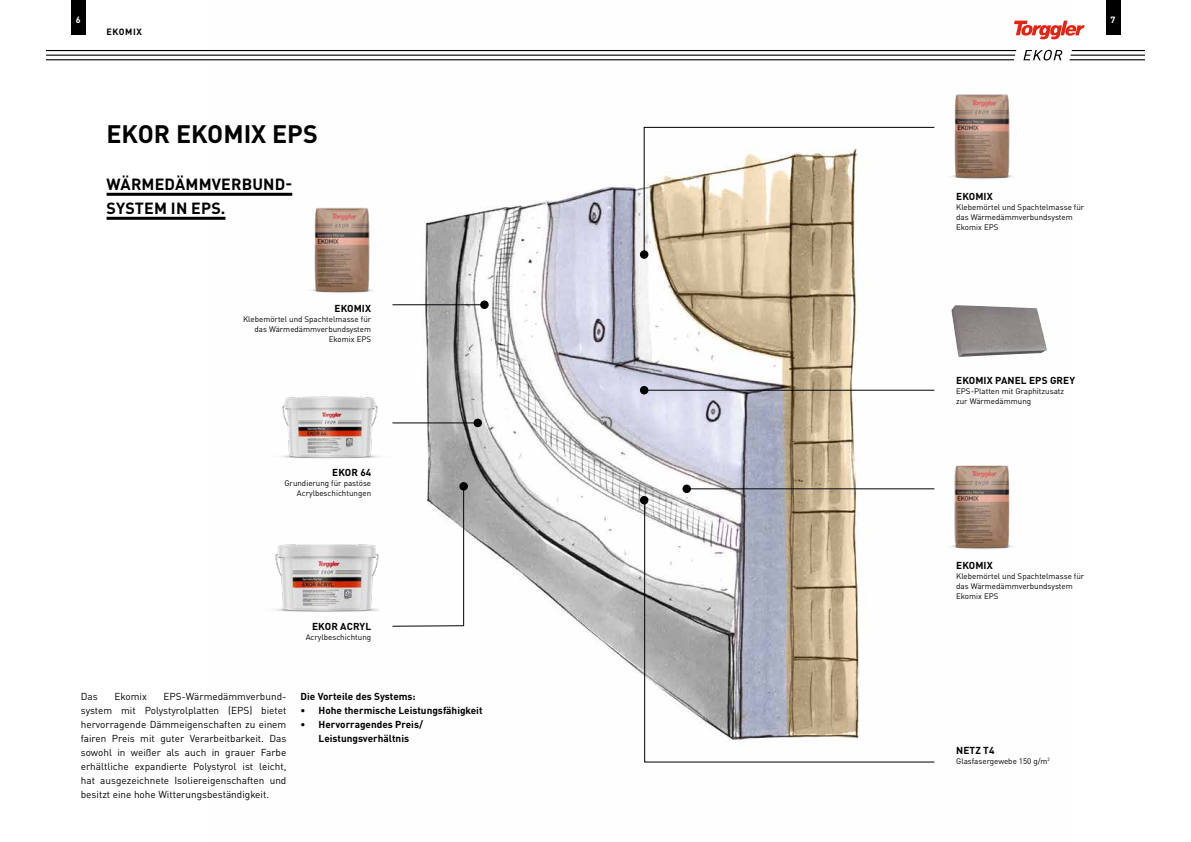
<style>
.page{position:relative;width:1191px;height:842px;background:#fff}
.page>*{position:absolute;margin:0;border:0;box-sizing:border-box;transform-origin:0 0}
.t1{font:700 25px "DIN Pro";color:#000}
.t2{font:700 16px/24px "DIN Pro";letter-spacing:.01em;color:#000}
.t3{font:10px/14px "DIN Pro";color:#000;text-align:justify}
.t4{font:700 10px/14px "DIN Pro";color:#000;text-align:center}
.t5{font:700 9px "DIN Pro";letter-spacing:.06em;color:#000}
.t6{font:700 9px "DIN Pro";color:#fff}
.t7{font:8px/10px "DIN Pro";color:#000}
</style>
<div class="page">
<img style="left:208px;top:20px;width:863px;height:655px">
<img style="left:265px;top:363px;width:130px;height:131px">
<img style="left:292px;top:200px;width:100px;height:99px">
<img style="left:932px;top:88px;width:99px;height:98px">
<img style="left:951px;top:305px;width:96px;height:52px">
<img style="left:934px;top:462px;width:97px;height:94px">
<svg style="left:1023px;top:50px;width:39px;height:10px"></svg>
<hr style="left:47px;top:50px;width:969px;height:1px;background:#000">
<hr style="left:1071px;top:50px;width:73px;height:1px;background:#000">
<hr style="left:47px;top:55px;width:968px;height:1px;background:#000">
<hr style="left:1070px;top:55px;width:74px;height:1px;background:#000">
<hr style="left:47px;top:59px;width:967px;height:1px;background:#000">
<hr style="left:1069px;top:59px;width:75px;height:1px;background:#000">
<svg style="left:1014px;top:21px;width:70px;height:18px"></svg>
<hr style="left:107px;top:193px;width:185px;height:3px;background:#000">
<hr style="left:107px;top:217px;width:118px;height:3px;background:#000">
<svg style="left:643px;top:126px;width:292px;height:130px"></svg>
<div style="left:640px;top:250px;width:8px;height:9px;background:#000;border-radius:50%"></div>
<svg style="left:643px;top:499px;width:292px;height:264px"></svg>
<div style="left:640px;top:496px;width:8px;height:8px;background:#000;border-radius:50%"></div>
<div style="left:640px;top:386px;width:8px;height:8px;background:#000;border-radius:50%"></div>
<hr style="left:644px;top:390px;width:290px;height:1px;background:#01040a">
<div style="left:682px;top:485px;width:9px;height:8px;background:#000;border-radius:50%"></div>
<hr style="left:686px;top:488px;width:248px;height:1px;background:#01040a">
<div style="left:473px;top:419px;width:9px;height:8px;background:#000;border-radius:50%"></div>
<hr style="left:392px;top:422px;width:86px;height:1px;background:#01040a">
<svg style="left:480px;top:300px;width:9px;height:9px"></svg>
<hr style="left:392px;top:304px;width:92px;height:1px;background:#01040a">
<div style="left:459px;top:482px;width:9px;height:9px;background:#000;border-radius:50%"></div>
<svg style="left:391px;top:485px;width:73px;height:142px"></svg>
<img style="left:263px;top:529px;width:116px;height:106px">
<div style="left:71px;top:0;width:14px;height:35px;background:#000"></div>
<div style="left:1106px;top:0;width:14px;height:35px;background:#000"></div>
<p class="t6" style="left:76px;top:12px;width:6px">6</p>
<p class="t6" style="left:1110px;top:12px;width:6px">7</p>
<p class="t5" style="left:107px;top:25px;width:37px">EKOMIX</p>
<h1 class="t1" style="left:106px;top:113px;width:213px">EKOR EKOMIX EPS</h1>
<h2 class="t2" style="left:107px;top:171px;width:187px">WÄRMEDÄMMVERBUND-<br>SYSTEM IN EPS.</h2>
<p class="t4" style="left:334px;top:301px;width:38px">EKOMIX</p>
<p class="t7" style="left:243px;top:314px;width:130px;text-align:right">Klebemörtel und Spachtelmasse für das Wärmedämmverbundsystem<br>Ekomix EPS</p>
<p class="t4" style="left:332px;top:464px;width:41px">EKOR 64</p>
<p class="t7" style="left:284px;top:478px;width:88px;text-align:right">Grundierung für pastöse<br>Acrylbeschichtungen</p>
<p class="t4" style="left:312px;top:618px;width:61px">EKOR ACRYL</p>
<p class="t7" style="left:306px;top:631px;width:67px">Acrylbeschichtung</p>
<p class="t3" style="left:81px;top:688px;width:207px;text-indent:83px">EPS-Wärmedämmverbund&shy;system mit Polystyrolplatten (EPS) bietet hervorragende Dämmeigenschaften zu einem fairen Preis mit guter Verarbeitbarkeit. Das sowohl in weißer als auch in grauer Farbe erhältliche expandierte Polystyrol ist leicht, hat ausgezeichnete Isoliereigenschaften und besitzt eine hohe Witterungsbeständigkeit.</p>
<p class="t4" style="left:300px;top:688px;width:117px">Die Vorteile des Systems:</p>
<p class="t3" style="left:81px;top:688px;width:18px">Das</p>
<p class="t3" style="left:114px;top:688px;width:34px">Ekomix</p>
<p class="t4" style="left:300px;top:702px;width:183px">• Hohe thermische Leistungsfähigkeit</p>
<p class="t4" style="left:300px;top:716px;width:124px">• Hervorragendes Preis/<br>Leistungsverhältnis</p>
<p class="t4" style="left:956px;top:188px;width:38px">EKOMIX</p>
<p class="t7" style="left:956px;top:201px;width:130px">Klebemörtel und Spachtelmasse für das Wärmedämmverbundsystem<br>Ekomix EPS</p>
<p class="t4" style="left:956px;top:372px;width:120px">EKOMIX PANEL EPS GREY</p>
<p class="t7" style="left:956px;top:385px;width:110px">EPS-Platten mit Graphitzusatz zur Wärmedämmung</p>
<p class="t4" style="left:956px;top:557px;width:38px">EKOMIX</p>
<p class="t7" style="left:956px;top:570px;width:130px">Klebemörtel und Spachtelmasse für das Wärmedämmverbundsystem<br>Ekomix EPS</p>
<p class="t4" style="left:956px;top:742px;width:40px">NETZ T4</p>
<p class="t7" style="left:956px;top:755px;width:95px">Glasfasergewebe 150 g/m<sup>2</sup></p>
</div>
